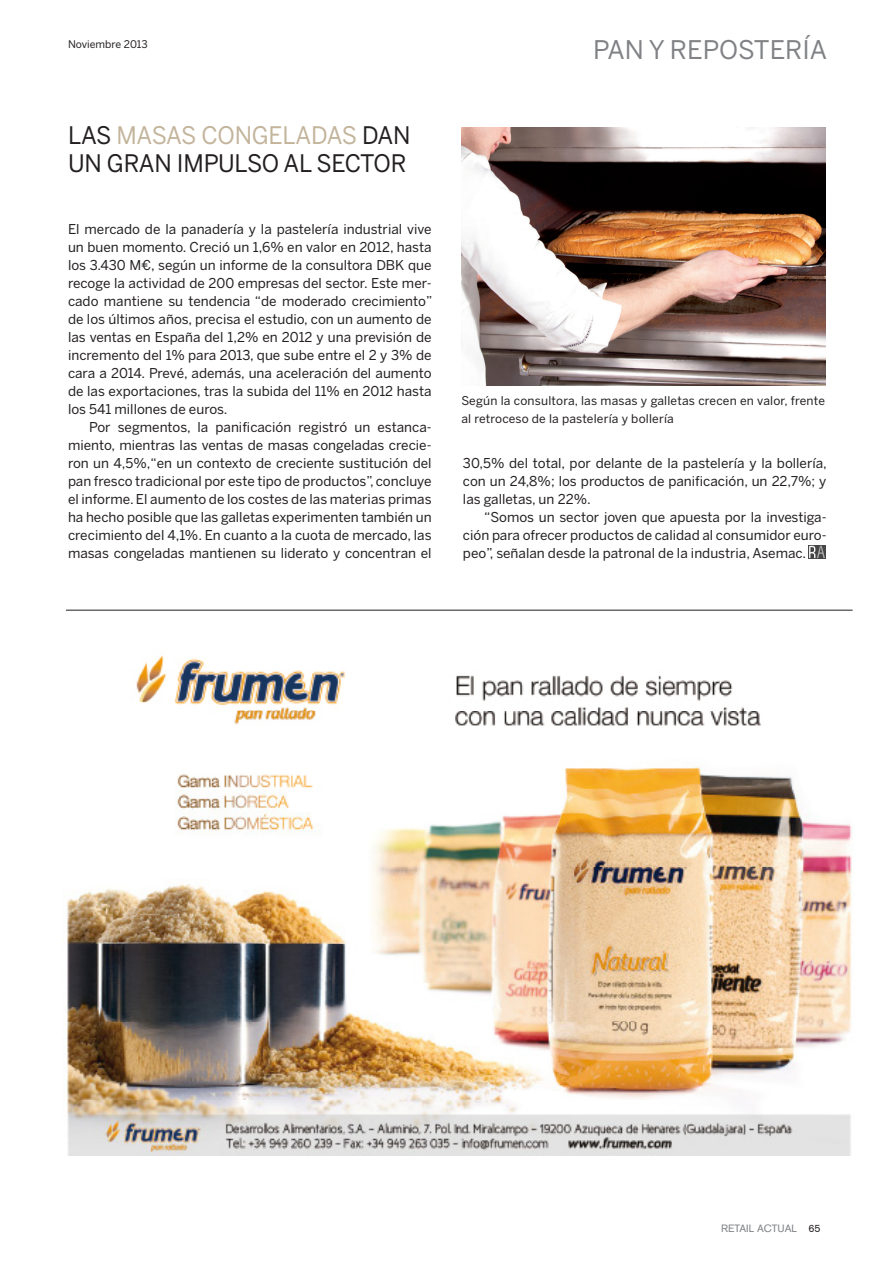
<style>
.page{position:relative;width:893px;height:1263px;background:#fff}
.page>*{position:absolute;margin:0;border:0;box-sizing:border-box;transform-origin:0 0}
.Cabecera{font:25.5px "Benton Sans";color:#808285}
.Titular3{font:24px/28.5px "Benton Sans";letter-spacing:-.01em;color:#231f20}
.Texto1{font:13.5px/18px "Benton Sans";color:#231f20;text-align:justify}
.Pie_de_foto{font:12px/18px "Benton Sans";letter-spacing:.015em;color:#231f20}
.t1{font:10.5px "Akzidenz Grotesk BQ";color:#808285}
.t2{font:10.5px "Benton Sans";color:#231f20}
.s1{color:#c3b49b}
.s2{color:#231f20}
</style>
<div class="page">
<img style="left:461px;top:128px;width:364px;height:257px">
<img style="left:809px;top:545px;width:16px;height:13px">
<hr style="left:66px;top:610px;width:787px;height:1px;background:#231f20">
<img style="left:67px;top:655px;width:787px;height:500px">
<p class="t2" style="left:68px;top:38px;width:81px">Noviembre 2013</p>
<p class="Titular3" style="left:68px;top:120px;width:344px">LAS <span class="s1">MASAS CONGELADAS</span> DAN<br>UN GRAN IMPULSO AL SECTOR</p>
<p class="Texto1" style="left:68px;top:220px;width:366px">El mercado de la panadería y la pastelería industrial vive un buen momento. Creció un 1,6% en valor en 2012, hasta los 3.430 M€, según un informe de la consultora DBK que recoge la actividad de 200 empresas del sector. Este mer&shy;cado mantiene su tendencia “de moderado crecimiento” de los últimos años, precisa el estudio, con un aumento de las ventas en España del 1,2% en 2012 y una previsión de incremento del 1% para 2013, que sube entre el 2 y 3% de cara a 2014. Prevé, además, una aceleración del aumento de las exportaciones, tras la subida del 11% en 2012 hasta los 541 millones de euros.</p>
<p class="Texto1" style="left:68px;top:418px;width:365px;text-indent:21px">Por segmentos, la panificación registró un estanca&shy;miento, mientras las ventas de masas congeladas crecie&shy;ron un 4,5%,“en un contexto de creciente sustitución del pan fresco tradicional por este tipo de productos”, concluye el informe. El aumento de los costes de las materias primas ha hecho posible que las galletas experimenten también un crecimiento del 4,1%. En cuanto a la cuota de mercado, las masas congeladas mantienen su liderato y concentran el</p>
<p class="Cabecera" style="left:593px;top:35px;width:236px">PAN Y REPOSTERÍA</p>
<p class="Pie_de_foto" style="left:461px;top:391px;width:365px">Según la consultora, las masas y galletas crecen en valor, frente al retroceso de la pastelería y bollería</p>
<p class="Texto1" style="left:463px;top:454px;width:365px">30,5% del total, por delante de la pastelería y la bollería, con un 24,8%; los productos de panificación, un 22,7%; y las galletas, un 22%.</p>
<p class="Texto1" style="left:463px;top:508px;width:365px;text-indent:21px">“Somos un sector joven que apuesta por la investiga&shy;ción para ofrecer productos de calidad al consumidor euro&shy;peo”, señalan desde la patronal de la industria, Asemac.</p>
<p class="t1" style="left:721px;top:1222px;width:101px">RETAIL ACTUAL <span class="s2">65</span></p>
</div>
